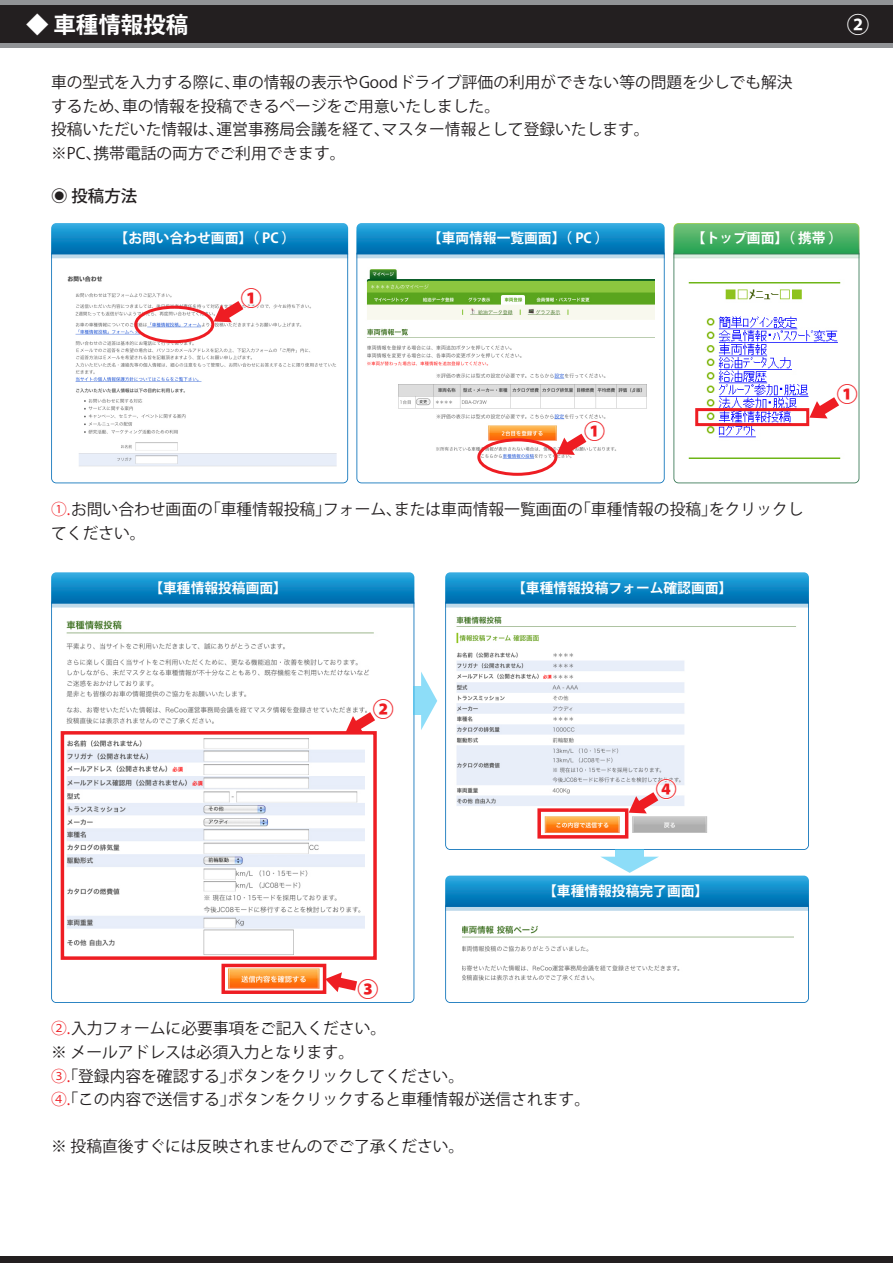
<style>
.page{position:relative;width:893px;height:1263px;background:#fff}
.page>*{position:absolute;margin:0;border:0;box-sizing:border-box;transform-origin:0 0}
.t1{font:700 22.5px "Koz Go Pro";color:#fff}
.t2{font:800 21px "Koz Go Pro";color:#ee1d23}
.t3{font:500 16.5px "Koz Go Pro";color:#231f20}
.t4{font:15.75px/23.7px "Koz Go Pro";color:#231f20}
.t5{font:700 13.8px "Koz Go Pro";color:#fff}
.s1{color:#ee1d23}
</style>
<div class="page">
<svg style="left:51px;top:223px;width:297px;height:35px;background:#2392ca"></svg>
<svg style="left:51px;top:572px;width:363px;height:35px;background:#2492ca"></svg>
<svg style="left:356px;top:223px;width:309px;height:35px;background:#2492ca"></svg>
<svg style="left:673px;top:223px;width:186px;height:35px;background:#5bb671"></svg>
<svg style="left:445px;top:572px;width:364px;height:35px;background:#2492ca"></svg>
<div style="left:0;top:1257px;width:893px;height:6px;background:#231f20"></div>
<div style="left:0;top:4px;width:893px;height:41px;background:#231f20"></div>
<hr style="left:0;top:0;width:893px;height:4px;background:#919396">
<hr style="left:0;top:44px;width:893px;height:4px;background:#919396">
<img style="left:51px;top:266px;width:286px;height:201px">
<img style="left:66px;top:612px;width:422px;height:386px">
<img style="left:452px;top:613px;width:344px;height:230px">
<img style="left:462px;top:923px;width:332px;height:64px">
<svg style="left:421px;top:671px;width:16px;height:59px"></svg>
<svg style="left:413px;top:686px;width:11px;height:29px"></svg>
<svg style="left:445px;top:857px;width:364px;height:54px"></svg>
<div style="left:616px;top:849px;width:28px;height:10px;background:#8dddf8"></div>
<img style="left:366px;top:269px;width:288px;height:193px">
<div style="left:134px;top:306px;width:80px;height:37px;border:3px solid #ee1d23;border-radius:50%"></div>
<svg style="left:214px;top:286px;width:49px;height:36px"></svg>
<div style="left:477px;top:438px;width:80px;height:38px;border:3px solid #ee1d23;border-radius:50%"></div>
<svg style="left:557px;top:419px;width:49px;height:36px"></svg>
<svg style="left:345px;top:697px;width:50px;height:36px"></svg>
<svg style="left:629px;top:778px;width:49px;height:35px"></svg>
<div style="left:61px;top:731px;width:316px;height:229px;border:3px solid #ee1d23"></div>
<div style="left:537px;top:808px;width:91px;height:30px;border:3px solid #ee1d23"></div>
<svg style="left:325px;top:972px;width:54px;height:26px"></svg>
<div style="left:221px;top:964px;width:105px;height:30px;border:3px solid #ee1d23"></div>
<img style="left:688px;top:282px;width:153px;height:177px">
<svg style="left:809px;top:383px;width:50px;height:35px"></svg>
<div style="left:695px;top:408px;width:114px;height:18px;border:3px solid #ee1d23"></div>
<p class="t1" style="left:26px;top:10px;width:164px">◆ 車種情報投稿</p>
<p class="t1" style="left:847px;top:10px;width:24px">②</p>
<p class="t4" style="left:51px;top:71px;width:743px">車の型式を入力する際に、車の情報の表示やGoodドライブ評価の利用ができない等の問題を少しでも解決するため、車の情報を投稿できるページをご用意いたしました。<br>投稿いただいた情報は、運営事務局会議を経て、マスター情報として登録いたします。<br>※PC、携帯電話の両方でご利用できます。</p>
<p class="t3" style="left:51px;top:185px;width:88px">◉ 投稿方法</p>
<p class="t5" style="left:115px;top:229px;width:182px">【お問い合わせ画面】（ PC ）</p>
<p class="t5" style="left:428px;top:229px;width:182px">【車両情報一覧画面】（ PC ）</p>
<p class="t5" style="left:692px;top:229px;width:152px">【トップ画面】（ 携帯）</p>
<p class="t2" style="left:241px;top:284px;width:22px">①</p>
<p class="t2" style="left:584px;top:417px;width:22px">①</p>
<p class="t4" style="left:51px;top:498px;width:754px"><span class="s1">①.</span>お問い合わせ画面の「車種情報投稿」フォーム、または車両情報一覧画面の「車種情報の投稿」をクリックしてください。</p>
<p class="t5" style="left:149px;top:579px;width:139px">【車種情報投稿画面】</p>
<p class="t5" style="left:512px;top:579px;width:222px">【車種情報投稿フォーム確認画面】</p>
<p class="t2" style="left:837px;top:381px;width:22px">①</p>
<p class="t2" style="left:373px;top:696px;width:22px">②</p>
<p class="t2" style="left:357px;top:975px;width:22px">③</p>
<p class="t2" style="left:656px;top:776px;width:22px">④</p>
<p class="t5" style="left:543px;top:882px;width:167px">【車種情報投稿完了画面】</p>
<p class="t4" style="left:51px;top:1017px;width:540px"><span class="s1">②.</span>入力フォームに必要事項をご記入ください。<br>※ メールアドレスは必須入力となります。<br><span class="s1">③.</span>「登録内容を確認する」ボタンをクリックしてください。<br><span class="s1">④.</span>「この内容で送信する」ボタンをクリックすると車種情報が送信されます。</p>
<p class="t4" style="left:51px;top:1135px;width:415px">※ 投稿直後すぐには反映されませんのでご了承ください。</p>
</div>
